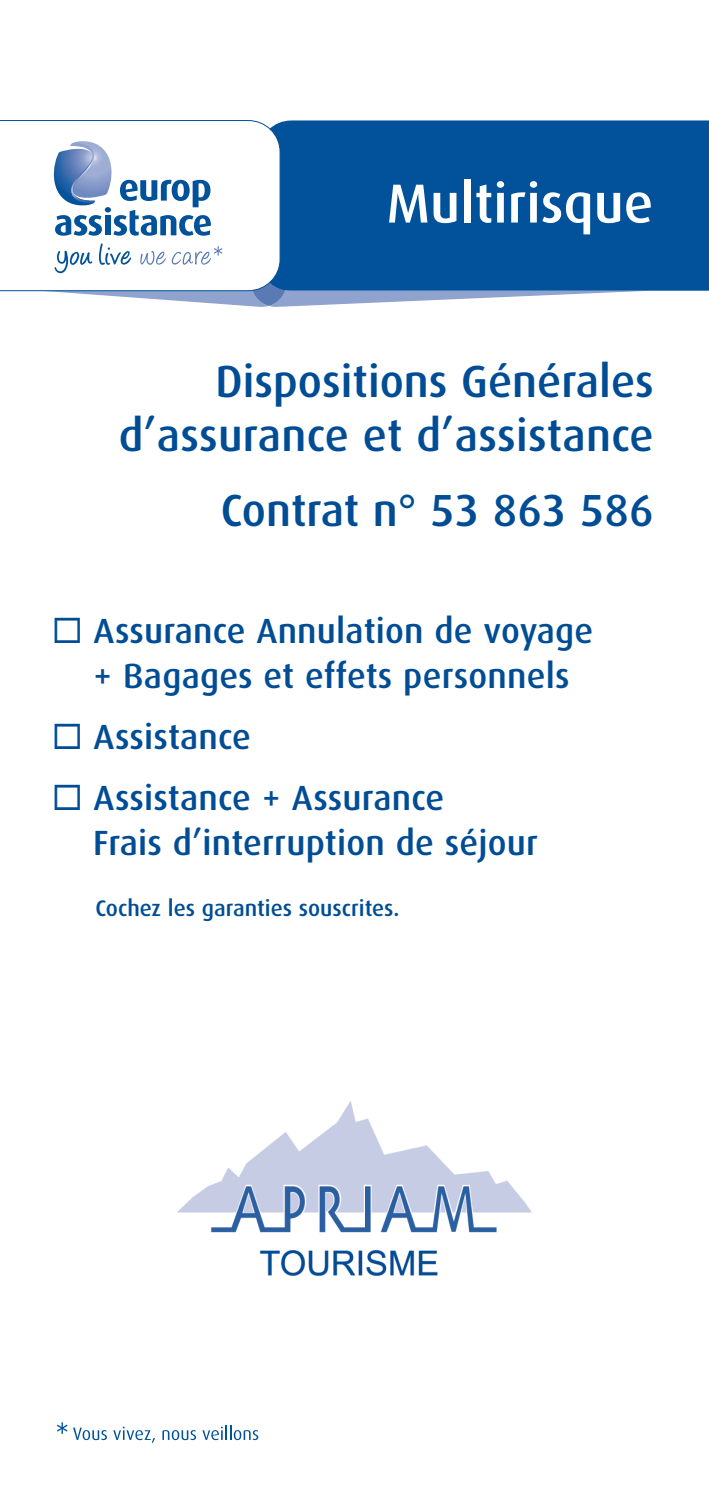
<style>
.page{position:relative;width:709px;height:1489px;background:#fff}
.page>*{position:absolute;margin:0;border:0;box-sizing:border-box;transform-origin:0 0}
.t1{font:500 55px "Dax";color:#fff}
.t2{font:500 45px/54px "Dax";color:#014d95;text-align:right}
.t3{font:500 35px/45px "Dax";letter-spacing:.005em;color:#014d95}
.t4{font:500 22.5px "Dax";color:#014d95}
</style>
<div class="page">
<svg style="left:270px;top:291px;width:372px;height:16px"></svg>
<div style="left:280px;top:120px;width:429px;height:171px;background:#01529a"></div>
<svg style="left:0;top:291px;width:270px;height:16px"></svg>
<svg style="left:250px;top:129px;width:37px;height:177px;background:#2765a6"></svg>
<svg style="left:0;top:120px;width:280px;height:171px"></svg>
<svg style="left:113px;top:1426px;width:42px;height:16px"></svg>
<svg style="left:162px;top:1430px;width:34px;height:9px"></svg>
<svg style="left:202px;top:1425px;width:56px;height:14px"></svg>
<svg style="left:57px;top:1422px;width:50px;height:17px"></svg>
<svg style="left:140px;top:251px;width:26px;height:14px"></svg>
<svg style="left:55px;top:251px;width:37px;height:22px"></svg>
<svg style="left:99px;top:243px;width:32px;height:22px"></svg>
<svg style="left:172px;top:246px;width:50px;height:19px"></svg>
<svg style="left:52px;top:141px;width:159px;height:95px"></svg>
<img style="left:177px;top:1101px;width:355px;height:174px">
<h1 class="t1" style="left:386px;top:173px;width:268px">Multirisque</h1>
<p class="t2" style="left:119px;top:355px;width:536px">Dispositions Générales d’assurance et d’assistance</p>
<p class="t2" style="left:221px;top:484px;width:434px">Contrat n° 53 863 586</p>
<p class="t3" style="left:93px;top:608px;width:501px">Assurance Annulation de voyage + Bagages et effets personnels</p>
<p class="t3" style="left:93px;top:706px;width:352px;line-height:61.2px">Assistance<br>Assistance + Assurance</p>
<p class="t3" style="left:93px;top:820px;width:446px">Frais d’interruption de séjour</p>
<p class="t4" style="left:95px;top:895px;width:306px">Cochez les garanties souscrites.</p>
</div>
